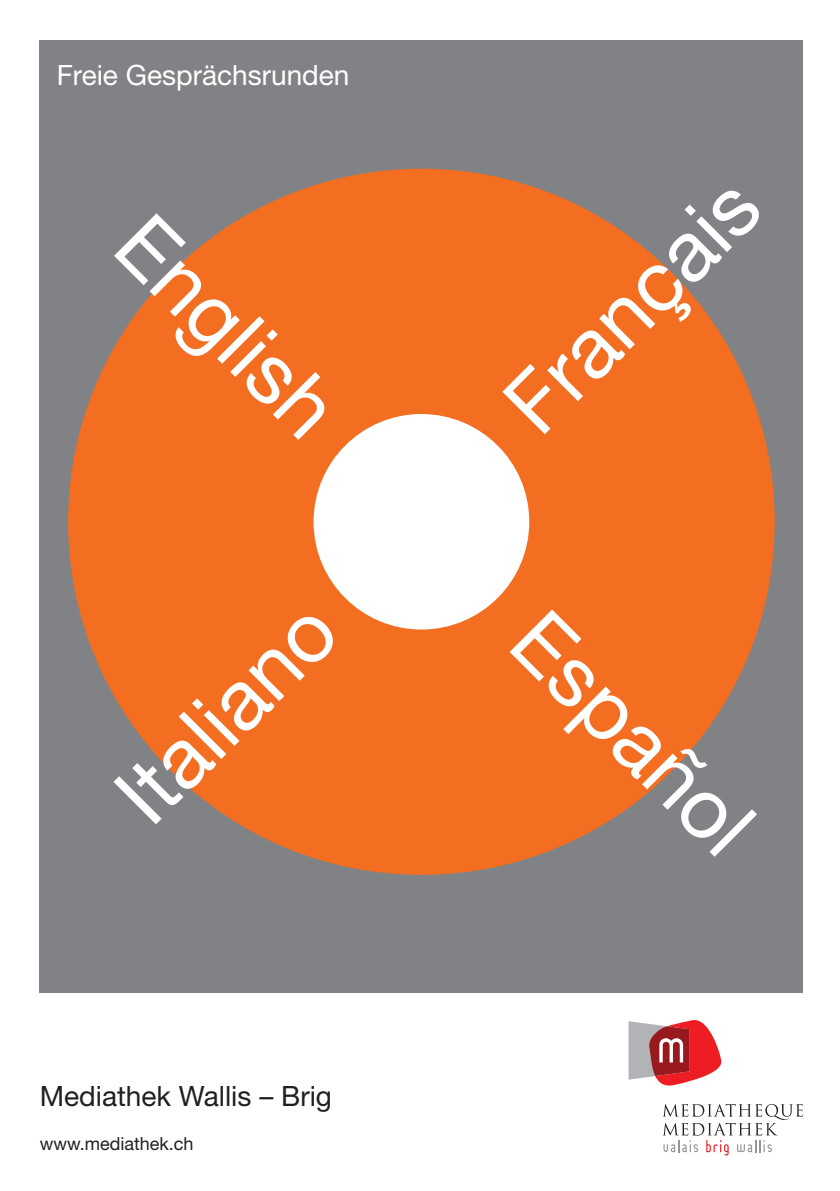
<style>
.page{position:relative;width:840px;height:1191px;background:#fff}
.page>*{position:absolute;margin:0;border:0;box-sizing:border-box;transform-origin:0 0}
.t1{font:84px "Helvetica Neue";color:#fff}
.t2{font:28px "Helvetica Neue";color:#231f20}
.t3{font:28px "Helvetica Neue";color:#fff}
.t4{font:18px "Helvetica Neue";color:#231f20}
</style>
<div class="page">
<div style="left:40px;top:40px;width:762px;height:952px;background:#808285"></div>
<svg style="left:662px;top:1104px;width:140px;height:51px"></svg>
<svg style="left:628px;top:1020px;width:94px;height:65px"></svg>
<div style="left:68px;top:169px;width:706px;height:705px;background:#f36e21;border-radius:50%"></div>
<div style="left:313px;top:414px;width:216px;height:215px;background:#fff;border-radius:50%"></div>
<p class="t3" style="left:57px;top:58px;width:294px">Freie Gesprächsrunden</p>
<p class="t1" style="left:166px;top:194px;width:274px;rotate:45deg">English</p>
<p class="t1" style="left:483px;top:382px;width:320px;rotate:-45deg">Français</p>
<p class="t1" style="left:94px;top:772px;width:272px;rotate:-45deg">Italiano</p>
<p class="t1" style="left:561px;top:591px;width:303px;rotate:45deg">Español</p>
<p class="t2" style="left:40px;top:1079px;width:293px">Mediathek Wallis – Brig</p>
<p class="t4" style="left:40px;top:1133px;width:155px">www.mediathek.ch</p>
</div>
